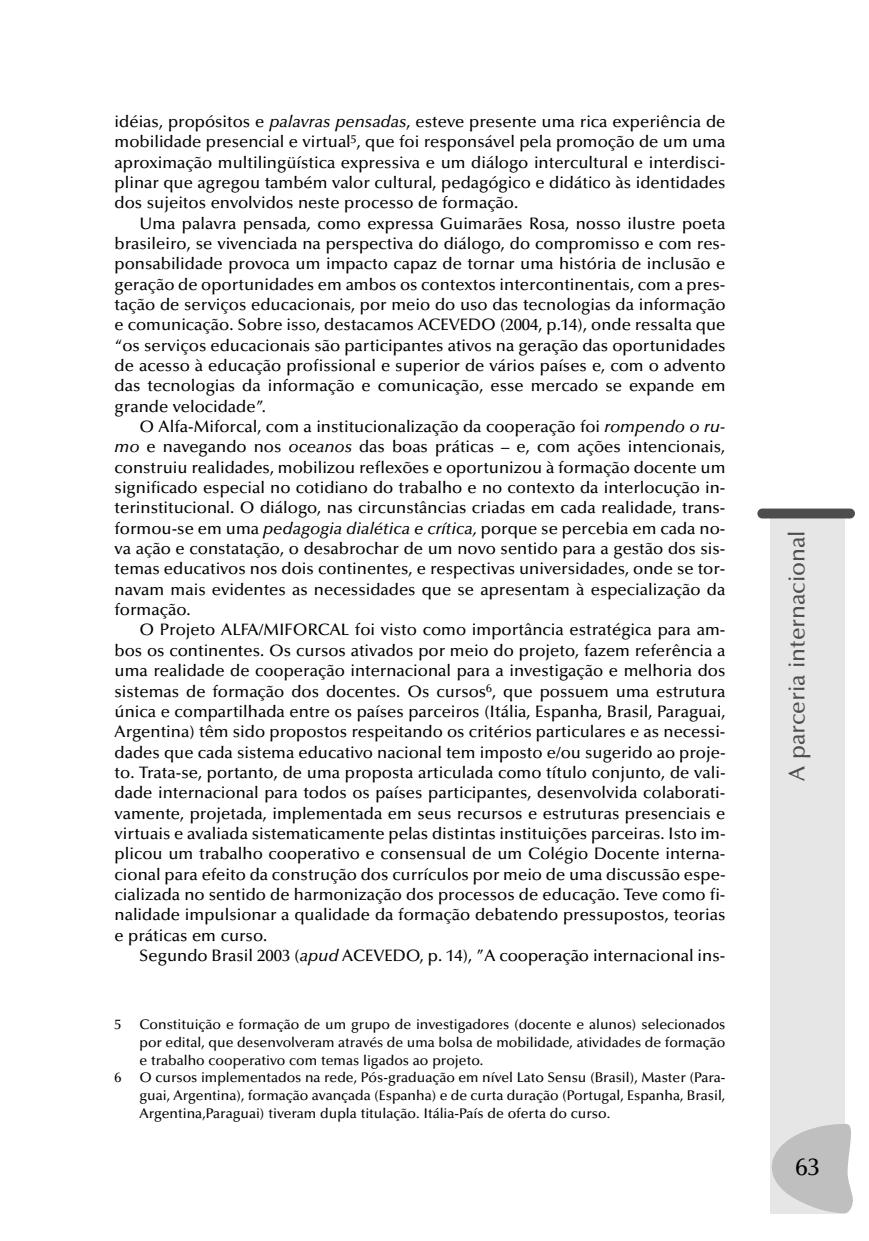
<style>
.page{position:relative;width:869px;height:1241px;background:#fff}
.page>*{position:absolute;margin:0;border:0;box-sizing:border-box;transform-origin:0 0}
.t1{font:500 24.5px "Optima";color:#000}
.t2{font:500 22.75px "Optima";color:#4d4d4d}
.t3{font:500 16.62px "Optima";color:#000}
.t4{font:500 14px/17.7px "Optima";color:#000;text-align:justify}
.s1{font-style:italic}
</style>
<div class="page">
<div style="left:770px;top:516px;width:74px;height:697px;background:#e6e6e6"></div>
<div style="left:757px;top:508px;width:97px;height:10px;background:#4d4d4d;border-radius:5px"></div>
<svg style="left:772px;top:1123px;width:81px;height:89px"></svg>
<p class="t3" style="left:115px;top:115px;width:612px">idéias, propósitos e <span class="s1">palavras pensadas</span>, esteve presente uma rica experiência de</p>
<p class="t3" style="left:115px;top:135px;width:612px">mobilidade presencial e virtual<sup>5</sup>, que foi responsável pela promoção de um uma</p>
<p class="t3" style="left:115px;top:156px;width:612px">aproximação multilingüística expressiva e um diálogo intercultural e interdisci-</p>
<p class="t3" style="left:115px;top:176px;width:612px">plinar que agregou também valor cultural, pedagógico e didático às identidades</p>
<p class="t3" style="left:115px;top:196px;width:405px">dos sujeitos envolvidos neste processo de formação.</p>
<p class="t3" style="left:139px;top:216px;width:587px">Uma palavra pensada<span class="s1">,</span> como expressa Guimarães Rosa, nosso ilustre poeta</p>
<p class="t3" style="left:115px;top:237px;width:612px">brasileiro, se vivenciada na perspectiva do diálogo, do compromisso e com res-</p>
<p class="t3" style="left:115px;top:257px;width:612px">ponsabilidade provoca um impacto capaz de tornar uma história de inclusão e</p>
<p class="t3" style="left:115px;top:277px;width:612px">geração de oportunidades em ambos os contextos intercontinentais, com a pres-</p>
<p class="t3" style="left:115px;top:298px;width:612px">tação de serviços educacionais, por meio do uso das tecnologias da informação</p>
<p class="t3" style="left:115px;top:318px;width:612px">e comunicação. Sobre isso, destacamos ACEVEDO (2004, p.14), onde ressalta que</p>
<p class="t3" style="left:115px;top:338px;width:612px">“os serviços educacionais são participantes ativos na geração das oportunidades</p>
<p class="t3" style="left:115px;top:359px;width:612px">de acesso à educação profissional e superior de vários países e, com o advento</p>
<p class="t3" style="left:115px;top:379px;width:612px">das tecnologias da informação e comunicação, esse mercado se expande em</p>
<p class="t3" style="left:115px;top:399px;width:153px">grande velocidade”.</p>
<p class="t3" style="left:139px;top:420px;width:587px">O Alfa-Miforcal, com a institucionalização da cooperação foi <span class="s1">rompendo o ru-</span></p>
<p class="t3" style="left:115px;top:440px;width:612px"><span class="s1">mo</span> e navegando nos <span class="s1">oceanos</span> das boas práticas – e, com ações intencionais,</p>
<p class="t3" style="left:114px;top:460px;width:612px">construiu realidades, mobilizou reflexões e oportunizou à formação docente um</p>
<p class="t3" style="left:114px;top:481px;width:612px">significado especial no cotidiano do trabalho e no contexto da interlocução in-</p>
<p class="t3" style="left:114px;top:501px;width:612px">terinstitucional. O diálogo, nas circunstâncias criadas em cada realidade, trans-</p>
<p class="t3" style="left:114px;top:521px;width:612px">formou-se em uma <span class="s1">pedagogia dialética e crítica,</span> porque se percebia em cada no-</p>
<p class="t3" style="left:114px;top:542px;width:612px">va ação e constatação, o desabrochar de um novo sentido para a gestão dos sis-</p>
<p class="t3" style="left:114px;top:562px;width:612px">temas educativos nos dois continentes, e respectivas universidades, onde se tor-</p>
<p class="t3" style="left:114px;top:582px;width:612px">navam mais evidentes as necessidades que se apresentam à especialização da</p>
<p class="t3" style="left:114px;top:602px;width:78px">formação.</p>
<p class="t3" style="left:139px;top:623px;width:587px">O Projeto ALFA/MIFORCAL foi visto como importância estratégica para am-</p>
<p class="t3" style="left:114px;top:643px;width:612px">bos os continentes. Os cursos ativados por meio do projeto, fazem referência a</p>
<p class="t3" style="left:114px;top:663px;width:612px">uma realidade de cooperação internacional para a investigação e melhoria dos</p>
<p class="t3" style="left:114px;top:684px;width:612px">sistemas de formação dos docentes. Os cursos<sup>6</sup>, que possuem uma estrutura</p>
<p class="t3" style="left:115px;top:704px;width:612px">única e compartilhada entre os países parceiros (Itália, Espanha, Brasil, Paraguai,</p>
<p class="t3" style="left:115px;top:725px;width:612px">Argentina) têm sido propostos respeitando os critérios particulares e as necessi-</p>
<p class="t3" style="left:115px;top:745px;width:612px">dades que cada sistema educativo nacional tem imposto e/ou sugerido ao proje-</p>
<p class="t3" style="left:115px;top:765px;width:612px">to. Trata-se, portanto, de uma proposta articulada como título conjunto, de vali-</p>
<p class="t3" style="left:115px;top:786px;width:612px">dade internacional para todos os países participantes, desenvolvida colaborati-</p>
<p class="t3" style="left:115px;top:806px;width:612px">vamente, projetada, implementada em seus recursos e estruturas presenciais e</p>
<p class="t3" style="left:114px;top:826px;width:612px">virtuais e avaliada sistematicamente pelas distintas instituições parceiras. Isto im-</p>
<p class="t3" style="left:114px;top:847px;width:612px">plicou um trabalho cooperativo e consensual de um Colégio Docente interna-</p>
<p class="t3" style="left:114px;top:867px;width:612px">cional para efeito da construção dos currículos por meio de uma discussão espe-</p>
<p class="t3" style="left:114px;top:887px;width:612px">cializada no sentido de harmonização dos processos de educação. Teve como fi-</p>
<p class="t3" style="left:114px;top:907px;width:612px">nalidade impulsionar a qualidade da formação debatendo pressupostos, teorias</p>
<p class="t3" style="left:114px;top:928px;width:154px">e práticas em curso.</p>
<p class="t3" style="left:139px;top:948px;width:587px">Segundo Brasil 2003 (<span class="s1">apud</span> ACEVEDO, p. 14), ”A cooperação internacional ins-</p>
<p class="t4" style="left:115px;top:1017px;width:8px">5</p>
<p class="t4" style="left:139px;top:1017px;width:587px">Constituição e formação de um grupo de investigadores (docente e alunos) selecionados por edital, que desenvolveram através de uma bolsa de mobilidade, atividades de formação e trabalho cooperativo com temas ligados ao projeto.</p>
<p class="t4" style="left:114px;top:1069px;width:8px">6</p>
<p class="t4" style="left:139px;top:1069px;width:587px">O cursos implementados na rede, Pós-graduação em nível Lato Sensu (Brasil), Master (Para&shy;guai, Argentina), formação avançada (Espanha) e de curta duração (Portugal, Espanha, Brasil, Argentina,Paraguai) tiveram dupla titulação. Itália-País de oferta do curso.</p>
<p class="t2" style="left:787px;top:780px;width:252px;rotate:-90deg">A parceria internacional</p>
<p class="t1" style="left:795px;top:1156px;width:26px">63</p>
</div>
